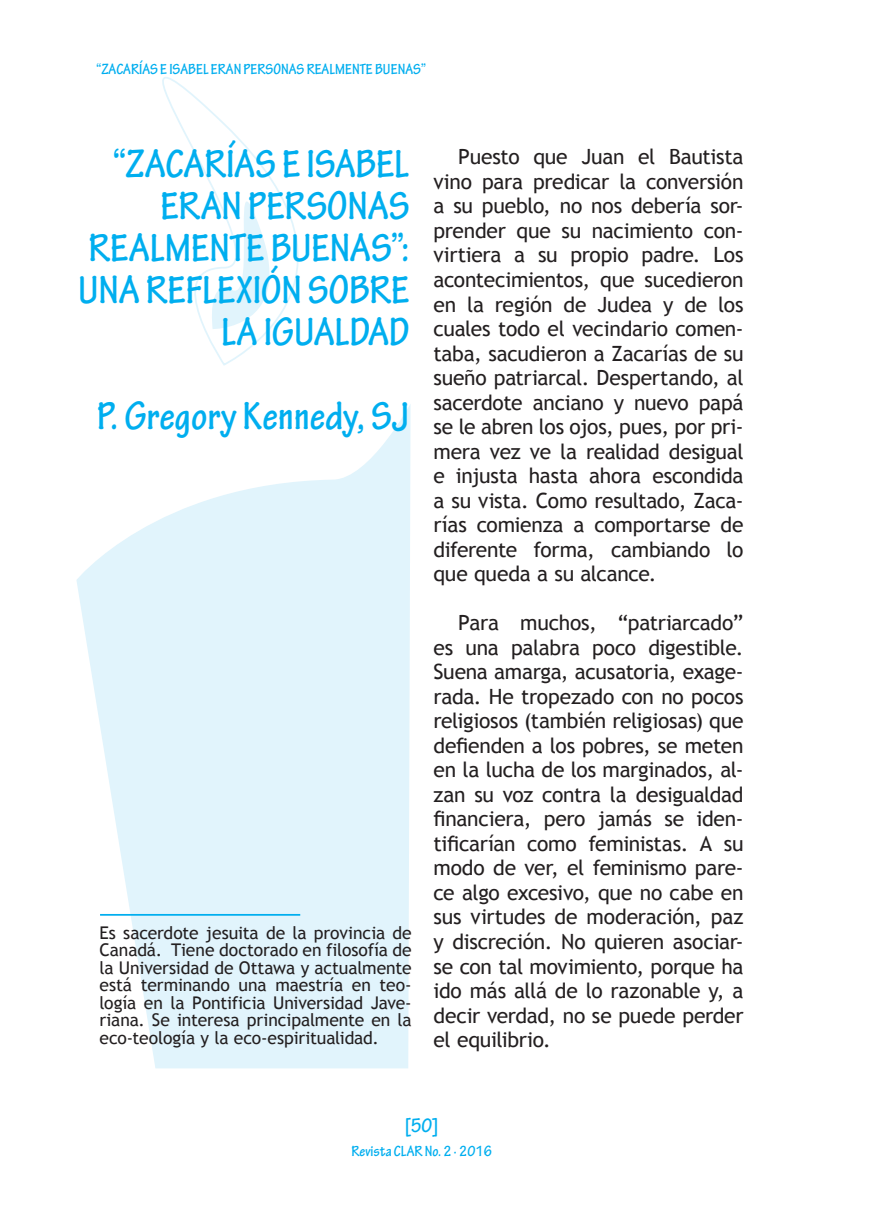
<style>
.page{position:relative;width:893px;height:1216px;background:#fff}
.page>*{position:absolute;margin:0;border:0;box-sizing:border-box;transform-origin:0 0}
.t1{font:700 condensed 42px/42px "Tekton Pro";letter-spacing:-.005em;color:#00aeef;text-align:right}
.t2{font:21px/24.5px "Trebuchet MS";letter-spacing:-.015em;color:#231f20;text-align:justify}
.t3{font:700 condensed 21px "Tekton Pro";color:#00aeef}
.t4{font:17.5px/17.5px "Trebuchet MS";letter-spacing:-.005em;color:#231f20;text-align:justify}
.t5{font:700 condensed 15.75px "Tekton Pro";color:#00aeef}
</style>
<div class="page">
<svg style="left:76px;top:404px;width:335px;height:664px;fill:#e1f4fc"></svg>
<svg style="left:162px;top:77px;width:137px;height:289px"></svg>
<svg style="left:206px;top:134px;width:89px;height:195px"></svg>
<hr style="left:101px;top:913px;width:198px;height:2px;background:#00aeef">
<p class="t5" style="left:97px;top:60px;width:331px">“ZACARÍAS E ISABEL ERAN PERSONAS REALMENTE BUENAS”</p>
<h1 class="t1" style="left:78px;top:143px;width:333px">“ZACARÍAS E ISABEL<br>ERAN PERSONAS<br>REALMENTE BUENAS”:<br>UNA REFLEXIÓN SOBRE<br>LA IGUALDAD</h1>
<h1 class="t1" style="left:97px;top:395px;width:314px">P. Gregory Kennedy, SJ</h1>
<p class="t4" style="left:99px;top:923px;width:314px">Es sacerdote jesuita de la provincia de Canadá. Tiene doctorado en filosofía de la Universidad de Ottawa y actualmente está terminando una maestría en teo&shy;logía en la Pontificia Universidad Jave&shy;riana. Se interesa principalmente en la eco-teología y la eco-espiritualidad.</p>
<p class="t2" style="left:433px;top:145px;width:312px;text-indent:25px">Puesto que Juan el Bautista vino para predicar la conversión a su pueblo, no nos debería sor&shy;prender que su nacimiento con&shy;virtiera a su propio padre. Los acontecimientos, que sucedieron en la región de Judea y de los cuales todo el vecindario comen&shy;taba, sacudieron a Zacarías de su sueño patriarcal. Despertando, al sacerdote anciano y nuevo papá se le abren los ojos, pues, por pri&shy;mera vez ve la realidad desigual e injusta hasta ahora escondida a su vista. Como resultado, Zaca&shy;rías comienza a comportarse de diferente forma, cambiando lo que queda a su alcance.</p>
<p class="t2" style="left:433px;top:611px;width:312px;text-indent:25px">Para muchos, “patriarcado” es una palabra poco digestible.<br>Suena amarga, acusatoria, exage&shy;rada. He tropezado con no pocos religiosos (también religiosas) que defienden a los pobres, se meten en la lucha de los marginados, al&shy;zan su voz contra la desigualdad financiera, pero jamás se iden&shy;tificarían como feministas. A su modo de ver, el feminismo pare&shy;ce algo excesivo, que no cabe en sus virtudes de moderación, paz y discreción. No quieren asociar&shy;se con tal movimiento, porque ha ido más allá de lo razonable y, a decir verdad, no se puede perder el equilibrio.</p>
<p class="t3" style="left:405px;top:1112px;width:35px">[50]</p>
<p class="t5" style="left:351px;top:1141px;width:142px">Revista CLAR No. 2 · 2016</p>
</div>
